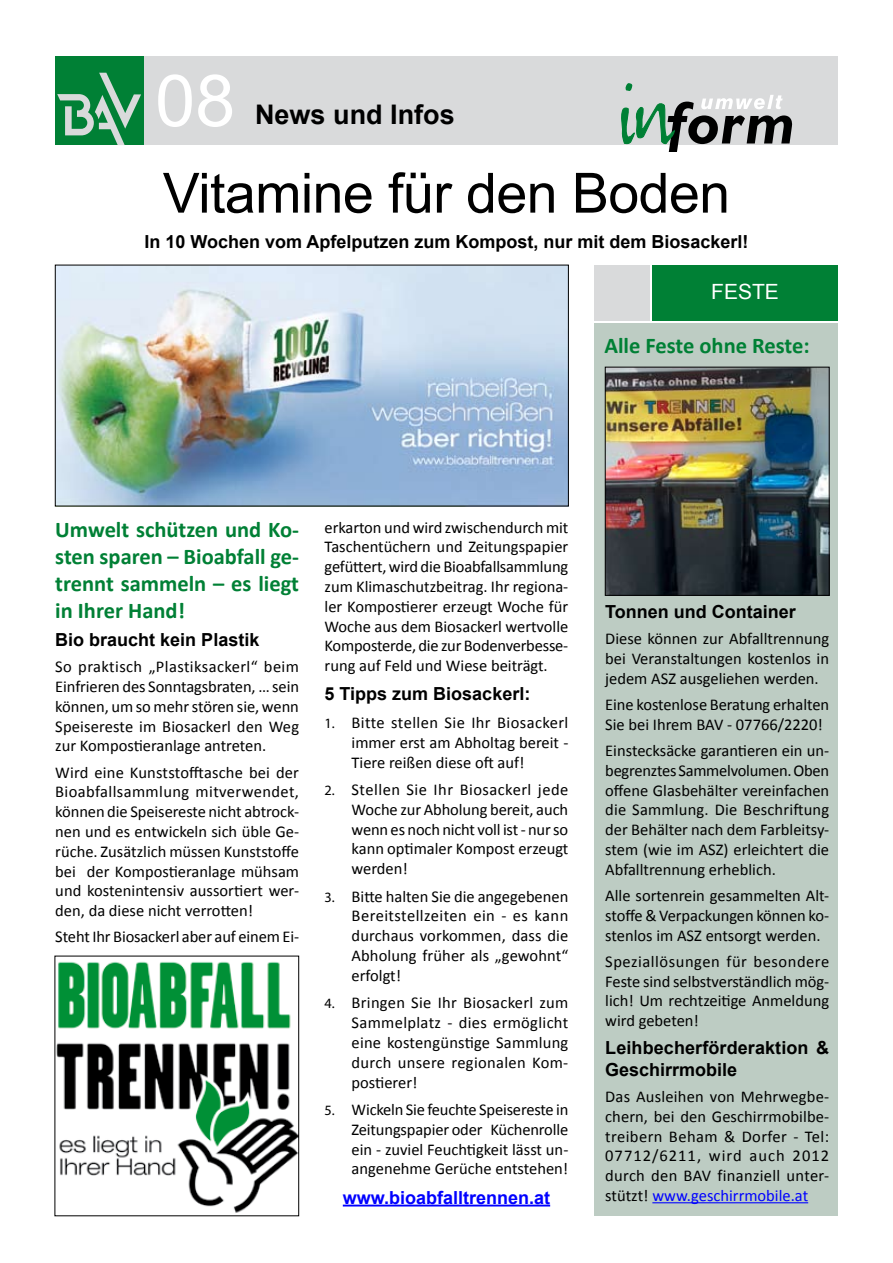
<style>
.page{position:relative;width:893px;height:1263px;background:#fff}
.page>*{position:absolute;margin:0;border:0;box-sizing:border-box;transform-origin:0 0}
.t1{font:72px "Arial";color:#fff}
.t2{font:55.5px "Arial";letter-spacing:-.01em;color:#000}
.t3{font:700 27px "Arial";color:#000}
.t4{font:700 22.5px/27px "Calibri";color:#008035;text-align:justify}
.t5{font:21px "Arial";color:#fff}
.t6{font:700 18px/21.6px "Arial";color:#000}
.t7{font:700 18px "Arial";color:#00f}
.t8{font:16.5px/19.8px "Calibri";color:#000;text-align:justify}
.s1{font-family:"Myriad Pro";font-size:14.25px}
.s2{color:#00f}
</style>
<div class="page">
<div style="left:60px;top:57px;width:778px;height:88px;background:#d9dadb"></div>
<div style="left:55px;top:57px;width:88px;height:88px;background:#008035"></div>
<svg style="left:57px;top:73px;width:84px;height:72px"></svg>
<svg style="left:621px;top:83px;width:172px;height:68px"></svg>
<div style="left:594px;top:265px;width:55px;height:55px;background:#d9dadb"></div>
<div style="left:652px;top:265px;width:186px;height:55px;background:#008035"></div>
<div style="left:594px;top:324px;width:244px;height:892px;background:#bdccc3"></div>
<img style="left:607px;top:369px;width:221px;height:225px">
<div style="left:605px;top:367px;width:225px;height:229px;border:1px solid #000"></div>
<hr style="left:652px;top:1202px;width:156px;height:1px;background:#00f">
<hr style="left:343px;top:1204px;width:207px;height:2px;background:#00f">
<img style="left:57px;top:267px;width:510px;height:237px">
<div style="left:55px;top:265px;width:514px;height:241px;border:1px solid #000"></div>
<img style="left:57px;top:961px;width:240px;height:252px">
<h1 class="t1" style="left:155px;top:54px;width:82px">08</h1>
<h3 class="t3" style="left:255px;top:97px;width:201px">News und Infos</h3>
<h2 class="t2" style="left:163px;top:157px;width:569px">Vitamine für den Boden</h2>
<p class="t6" style="left:144px;top:232px;width:606px">In 10 Wochen vom Apfelputzen zum Kompost, nur mit dem Biosackerl!</p>
<p class="t5" style="left:711px;top:278px;width:66px">Feste</p>
<h3 class="t4" style="left:604px;top:332px;width:207px">Alle Feste ohne Reste:</h3>
<h3 class="t4" style="left:55px;top:516px;width:245px">Umwelt schützen und Ko&shy;sten sparen – Bioabfall ge&shy;trennt sammeln – es liegt in Ihrer Hand!</h3>
<p class="t6" style="left:55px;top:629px;width:206px">Bio braucht kein Plastik</p>
<p class="t8" style="left:55px;top:657px;width:245px">So praktisch „Plastiksackerl“ beim Einfrieren des Sonntagsbraten, … sein können, um so mehr stören sie, wenn Speisereste im Biosackerl den Weg zur Kompostieranlage antreten.</p>
<p class="t8" style="left:55px;top:762px;width:245px">Wird eine Kunststofftasche bei der Bioabfallsammlung mitverwendet, können die Speisereste nicht abtrock&shy;nen und es entwickeln sich üble Ge&shy;rüche. Zusätzlich müssen Kunststoffe bei der Kompostieranlage mühsam und kostenintensiv aussortiert wer&shy;den, da diese nicht verrotten!</p>
<p class="t8" style="left:55px;top:927px;width:245px">Steht Ihr Biosackerl aber auf einem Ei-</p>
<p class="t8" style="left:325px;top:517px;width:245px">erkarton und wird zwischendurch mit Taschentüchern und Zeitungspapier gefüttert, wird die Bioabfallsammlung zum Klimaschutzbeitrag. Ihr regiona&shy;ler Kompostierer erzeugt Woche für Woche aus dem Biosackerl wertvolle Komposterde, die zur Bodenverbesse&shy;rung auf Feld und Wiese beiträgt.</p>
<p class="t6" style="left:325px;top:684px;width:207px">5 Tipps zum Biosackerl:</p>
<p class="t8" style="left:352px;top:713px;width:218px;text-indent:-27px"><span class="s1">1.</span> Bitte stellen Sie Ihr Biosackerl immer erst am Abholtag bereit - Tiere reißen diese oft auf!</p>
<p class="t8" style="left:352px;top:780px;width:218px;text-indent:-27px"><span class="s1">2.</span> Stellen Sie Ihr Biosackerl jede Woche zur Abholung bereit, auch wenn es noch nicht voll ist - nur so kann optimaler Kompost erzeugt werden!</p>
<p class="t8" style="left:352px;top:886px;width:218px;text-indent:-27px"><span class="s1">3.</span> Bitte halten Sie die angegebenen Bereitstellzeiten ein - es kann durchaus vorkommen, dass die Abholung früher als „gewohnt“ erfolgt!</p>
<p class="t8" style="left:352px;top:993px;width:218px;text-indent:-27px"><span class="s1">4.</span> Bringen Sie Ihr Biosackerl zum Sammelplatz - dies ermöglicht eine kostengünstige Sammlung durch unsere regionalen Kom&shy;postierer!</p>
<p class="t8" style="left:352px;top:1100px;width:218px;text-indent:-27px"><span class="s1">5.</span> Wickeln Sie feuchte Speisereste in Zeitungspapier oder Küchenrolle ein - zuviel Feuchtigkeit lässt un&shy;angenehme Gerüche entstehen!</p>
<p class="t7" style="left:343px;top:1185px;width:209px">www.bioabfalltrennen.at</p>
<p class="t6" style="left:605px;top:601px;width:192px">Tonnen und Container</p>
<p class="t8" style="left:605px;top:629px;width:225px">Diese können zur Abfalltrennung bei Veranstaltungen kostenlos in jedem ASZ ausgeliehen werden.</p>
<p class="t8" style="left:605px;top:695px;width:225px">Eine kostenlose Beratung erhalten<br>Sie bei Ihrem BAV - 07766/2220!</p>
<p class="t8" style="left:605px;top:741px;width:225px">Einstecksäcke garantieren ein un&shy;begrenztes Sammelvolumen. Oben offene Glasbehälter vereinfachen die Sammlung. Die Beschriftung der Behälter nach dem Farbleitsy&shy;stem (wie im ASZ) erleichtert die Abfalltrennung erheblich.</p>
<p class="t8" style="left:605px;top:886px;width:225px">Alle sortenrein gesammelten Alt&shy;stoffe &amp; Verpackungen können ko&shy;stenlos im ASZ entsorgt werden.</p>
<p class="t8" style="left:605px;top:951px;width:225px">Speziallösungen für besondere Feste sind selbstverständlich mög&shy;lich! Um rechtzeitige Anmeldung wird gebeten!</p>
<p class="t6" style="left:605px;top:1037px;width:226px">Leihbecherförderaktion &amp;<br>Geschirrmobile</p>
<p class="t8" style="left:605px;top:1086px;width:225px">Das Ausleihen von Mehrwegbe&shy;chern, bei den Geschirrmobilbe&shy;treibern Beham &amp; Dorfer - Tel:<br>07712/6211, wird auch 2012 durch den BAV finanziell unter&shy;stützt! <span class="s2">www.geschirrmobile.at</span></p>
</div>
